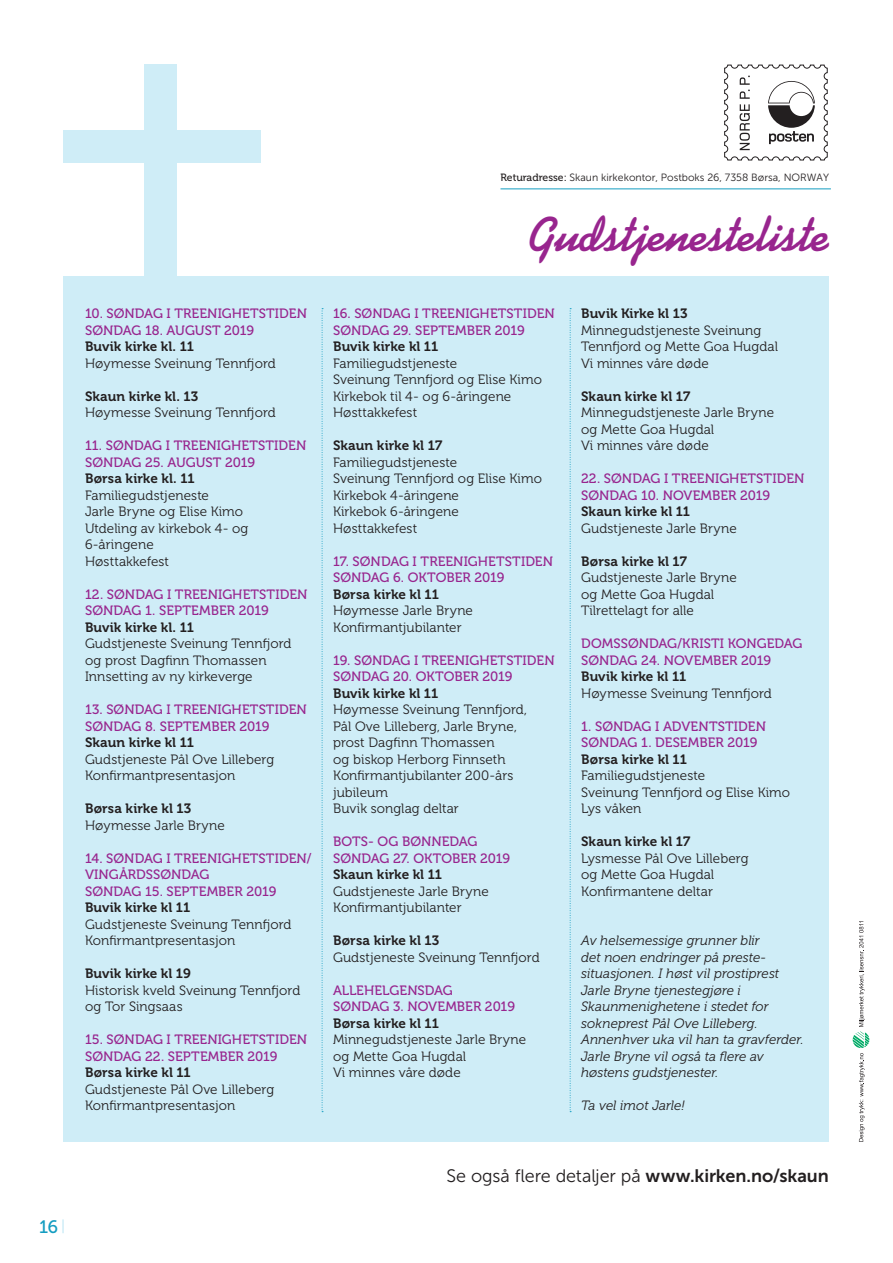
<style>
.page{position:relative;width:893px;height:1263px;background:#fff}
.page>*{position:absolute;margin:0;border:0;box-sizing:border-box;transform-origin:0 0}
.t1{font:700 49.5px "Kaufmann Std";color:#98258e}
.t2{font:18px "Museo Sans 300";letter-spacing:-.005em;color:#231f20}
.t3{font:18px "Museo 500";color:#149dc1}
.t4{font:13.5px/16.5px "Museo 300";letter-spacing:.005em;color:#231f20}
.t5{font:13.5px/16.5px "Museo 500";letter-spacing:.005em;color:#98258e}
.t6{font:13.5px "Museo 700";letter-spacing:.005em;color:#231f20}
.t7{font:italic 13.5px/16.5px "Museo 300";letter-spacing:.005em;color:#231f20}
.t8{font:10.5px "Museo Sans 300";color:#231f20}
.s1{font-family:"Museo 500"}
.s2{font-family:"Museo Sans 700"}
</style>
<div class="page">
<svg style="left:62px;top:1219px;width:2px;height:14px"></svg>
<div style="left:145px;top:64px;width:32px;height:212px;background:#cfedf7"></div>
<div style="left:64px;top:130px;width:197px;height:32px;background:#cfedf7"></div>
<svg style="left:853px;top:921px;width:16px;height:221px"></svg>
<svg style="left:724px;top:64px;width:104px;height:97px"></svg>
<hr style="left:500px;top:188px;width:331px;height:1px;background:#149dc1">
<div style="left:64px;top:276px;width:765px;height:866px;background:#cfedf7"></div>
<svg style="left:322px;top:308px;width:1px;height:804px"></svg>
<svg style="left:570px;top:308px;width:1px;height:804px"></svg>
<h2 class="t3" style="left:39px;top:1217px;width:21px">16</h2>
<p class="t5" style="left:85px;top:306px;width:224px">10. SØNDAG I TREENIGHETSTIDEN<br>SØNDAG 18. AUGUST 2019</p>
<p class="t6" style="left:85px;top:339px;width:111px">Buvik kirke kl. 11</p>
<p class="t4" style="left:85px;top:355px;width:192px">Høymesse Sveinung Tennfjord</p>
<p class="t6" style="left:85px;top:389px;width:115px">Skaun kirke kl. 13</p>
<p class="t4" style="left:85px;top:405px;width:192px">Høymesse Sveinung Tennfjord</p>
<p class="t5" style="left:85px;top:438px;width:223px">11. SØNDAG I TREENIGHETSTIDEN<br>SØNDAG 25. AUGUST 2019</p>
<p class="t6" style="left:85px;top:471px;width:111px">Børsa kirke kl. 11</p>
<p class="t4" style="left:85px;top:487px;width:165px">Familiegudstjeneste<br>Jarle Bryne og Elise Kimo<br>Utdeling av kirkebok 4- og<br>6-åringene<br>Høsttakkefest</p>
<p class="t5" style="left:85px;top:586px;width:224px">12. SØNDAG I TREENIGHETSTIDEN<br>SØNDAG 1. SEPTEMBER 2019</p>
<p class="t6" style="left:85px;top:620px;width:111px">Buvik kirke kl. 11</p>
<p class="t4" style="left:85px;top:636px;width:208px">Gudstjeneste Sveinung Tennfjord og prost Dagfinn Thomassen<br>Innsetting av ny kirkeverge</p>
<p class="t5" style="left:85px;top:702px;width:223px">13. SØNDAG I TREENIGHETSTIDEN<br>SØNDAG 8. SEPTEMBER 2019</p>
<p class="t6" style="left:85px;top:735px;width:111px">Skaun kirke kl 11</p>
<p class="t4" style="left:85px;top:751px;width:191px">Gudstjeneste Pål Ove Lilleberg<br>Konfirmantpresentasjon</p>
<p class="t6" style="left:85px;top:801px;width:108px">Børsa kirke kl 13</p>
<p class="t4" style="left:85px;top:817px;width:141px">Høymesse Jarle Bryne</p>
<p class="t5" style="left:85px;top:850px;width:228px">14. SØNDAG I TREENIGHETSTIDEN/<br>VINGÅRDSSØNDAG<br>SØNDAG 15. SEPTEMBER 2019</p>
<p class="t6" style="left:85px;top:900px;width:107px">Buvik kirke kl 11</p>
<p class="t4" style="left:85px;top:916px;width:208px">Gudstjeneste Sveinung Tennfjord<br>Konfirmantpresentasjon</p>
<p class="t6" style="left:85px;top:966px;width:107px">Buvik kirke kl 19</p>
<p class="t4" style="left:85px;top:982px;width:217px">Historisk kveld Sveinung Tennfjord og Tor Singsaas</p>
<p class="t5" style="left:85px;top:1032px;width:224px">15. SØNDAG I TREENIGHETSTIDEN<br>SØNDAG 22. SEPTEMBER 2019</p>
<p class="t6" style="left:85px;top:1065px;width:107px">Børsa kirke kl 11</p>
<p class="t4" style="left:85px;top:1081px;width:191px">Gudstjeneste Pål Ove Lilleberg<br>Konfirmantpresentasjon</p>
<p class="t8" style="left:500px;top:172px;width:330px"><span class="s1">Returadresse:</span> Skaun kirkekontor, Postboks 26, 7358 Børsa, NORWAY</p>
<h1 class="t1" style="left:529px;top:205px;width:301px">Gudstjenesteliste</h1>
<p class="t5" style="left:333px;top:306px;width:223px">16. SØNDAG I TREENIGHETSTIDEN<br>SØNDAG 29. SEPTEMBER 2019</p>
<p class="t6" style="left:333px;top:339px;width:107px">Buvik kirke kl 11</p>
<p class="t4" style="left:333px;top:355px;width:210px">Familiegudstjeneste<br>Sveinung Tennfjord og Elise Kimo<br>Kirkebok til 4- og 6-åringene<br>Høsttakkefest</p>
<p class="t6" style="left:333px;top:438px;width:111px">Skaun kirke kl 17</p>
<p class="t4" style="left:333px;top:454px;width:210px">Familiegudstjeneste<br>Sveinung Tennfjord og Elise Kimo<br>Kirkebok 4-åringene<br>Kirkebok 6-åringene<br>Høsttakkefest</p>
<p class="t5" style="left:333px;top:553px;width:222px">17. SØNDAG I TREENIGHETSTIDEN<br>SØNDAG 6. OKTOBER 2019</p>
<p class="t6" style="left:333px;top:587px;width:107px">Børsa kirke kl 11</p>
<p class="t4" style="left:333px;top:603px;width:141px">Høymesse Jarle Bryne<br>Konfirmantjubilanter</p>
<p class="t5" style="left:333px;top:652px;width:223px">19. SØNDAG I TREENIGHETSTIDEN<br>SØNDAG 20. OKTOBER 2019</p>
<p class="t6" style="left:333px;top:685px;width:107px">Buvik kirke kl 11</p>
<p class="t4" style="left:333px;top:702px;width:195px">Høymesse Sveinung Tennfjord,<br>Pål Ove Lilleberg, Jarle Bryne, prost Dagfinn Thomassen<br>og biskop Herborg Finnseth<br>Konfirmantjubilanter 200-års jubileum<br>Buvik songlag deltar</p>
<p class="t5" style="left:333px;top:833px;width:179px">BOTS- OG BØNNEDAG<br>SØNDAG 27. OKTOBER 2019</p>
<p class="t6" style="left:333px;top:867px;width:111px">Skaun kirke kl 11</p>
<p class="t4" style="left:333px;top:883px;width:157px">Gudstjeneste Jarle Bryne<br>Konfirmantjubilanter</p>
<p class="t6" style="left:333px;top:933px;width:108px">Børsa kirke kl 13</p>
<p class="t4" style="left:333px;top:949px;width:208px">Gudstjeneste Sveinung Tennfjord</p>
<p class="t5" style="left:333px;top:982px;width:183px">ALLEHELGENSDAG<br>SØNDAG 3. NOVEMBER 2019</p>
<p class="t6" style="left:333px;top:1015px;width:107px">Børsa kirke kl 11</p>
<p class="t4" style="left:333px;top:1032px;width:195px">Minnegudstjeneste Jarle Bryne og Mette Goa Hugdal<br>Vi minnes våre døde</p>
<p class="t6" style="left:581px;top:306px;width:108px">Buvik Kirke kl 13</p>
<p class="t4" style="left:581px;top:322px;width:198px">Minnegudstjeneste Sveinung<br>Tennfjord og Mette Goa Hugdal<br>Vi minnes våre døde</p>
<p class="t6" style="left:581px;top:388px;width:111px">Skaun kirke kl 17</p>
<p class="t4" style="left:581px;top:404px;width:195px">Minnegudstjeneste Jarle Bryne og Mette Goa Hugdal<br>Vi minnes våre døde</p>
<p class="t5" style="left:581px;top:470px;width:225px">22. SØNDAG I TREENIGHETSTIDEN<br>SØNDAG 10. NOVEMBER 2019</p>
<p class="t6" style="left:581px;top:504px;width:111px">Skaun kirke kl 11</p>
<p class="t4" style="left:581px;top:520px;width:157px">Gudstjeneste Jarle Bryne</p>
<p class="t6" style="left:581px;top:553px;width:107px">Børsa kirke kl 17</p>
<p class="t4" style="left:581px;top:569px;width:157px">Gudstjeneste Jarle Bryne og Mette Goa Hugdal<br>Tilrettelagt for alle</p>
<p class="t5" style="left:581px;top:635px;width:223px">DOMSSØNDAG/KRISTI KONGEDAG<br>SØNDAG 24. NOVEMBER 2019</p>
<p class="t6" style="left:581px;top:669px;width:107px">Buvik kirke kl 11</p>
<p class="t4" style="left:581px;top:685px;width:192px">Høymesse Sveinung Tennfjord</p>
<p class="t5" style="left:581px;top:718px;width:186px">1. SØNDAG I ADVENTSTIDEN<br>SØNDAG 1. DESEMBER 2019</p>
<p class="t6" style="left:581px;top:751px;width:107px">Børsa kirke kl 11</p>
<p class="t4" style="left:581px;top:767px;width:210px">Familiegudstjeneste<br>Sveinung Tennfjord og Elise Kimo<br>Lys våken</p>
<p class="t6" style="left:581px;top:834px;width:111px">Skaun kirke kl 17</p>
<p class="t4" style="left:581px;top:850px;width:169px">Lysmesse Pål Ove Lilleberg og Mette Goa Hugdal<br>Konfirmantene deltar</p>
<p class="t7" style="left:581px;top:932px;width:224px">Av helsemessige grunner blir<br>det noen endringer på preste&shy;situasjonen. I høst vil prostiprest<br>Jarle Bryne tjenestegjøre i<br>Skaunmenighetene i stedet for sokneprest Pål Ove Lilleberg.<br>Annenhver uka vil han ta gravferder.<br>Jarle Bryne vil også ta flere av høstens gudstjenester.</p>
<p class="t7" style="left:581px;top:1097px;width:105px">Ta vel imot Jarle!</p>
<h2 class="t2" style="left:447px;top:1166px;width:384px">Se også flere detaljer på <span class="s2">www.kirken.no/skaun</span></h2>
</div>
